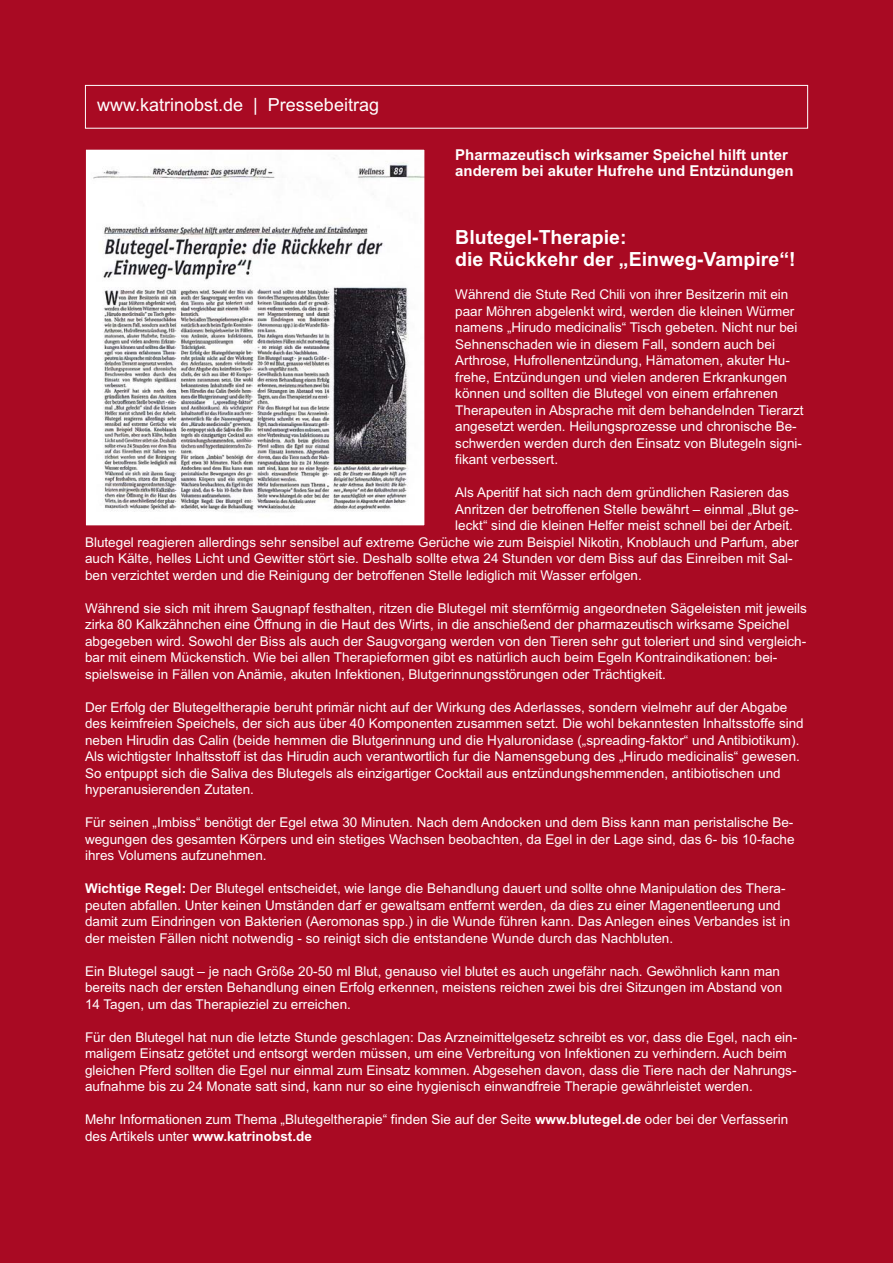
<style>
.page{position:relative;width:893px;height:1263px;background:#fff}
.page>*{position:absolute;margin:0;border:0;box-sizing:border-box;transform-origin:0 0}
.t1{font:700 19.5px/22.5px "Arial";color:#fff}
.t2{font:18px "Arial";color:#fff}
.t3{font:700 15px/16.5px "Arial";color:#fff}
.t4{font:13.5px/16.5px "Arial";color:#fff}
.s1{font-weight:700}
</style>
<div class="page">
<div style="left:0;top:0;width:892px;height:1263px;background:#a90a23"></div>
<div style="left:85px;top:85px;width:723px;height:44px;border:1px solid #fff"></div>
<img style="left:87px;top:151px;width:336px;height:373px">
<h2 class="t2" style="left:97px;top:98px;width:283px">www.katrinobst.de | Pressebeitrag</h2>
<p class="t3" style="left:455px;top:148px;width:340px">Pharmazeutisch wirksamer Speichel hilft unter anderem bei akuter Hufrehe und Entzündungen</p>
<h1 class="t1" style="left:455px;top:228px;width:342px">Blutegel-Therapie:<br>die Rückkehr der „Einweg-Vampire“!</h1>
<p class="t4" style="left:455px;top:288px;width:350px">Während die Stute Red Chili von ihrer Besitzerin mit ein paar Möhren abgelenkt wird, werden die kleinen Würmer namens „Hirudo medicinalis“ Tisch gebeten. Nicht nur bei Sehnenschaden wie in diesem Fall, sondern auch bei Arthrose, Hufrollenentzündung, Hämatomen, akuter Hu&shy;frehe, Entzündungen und vielen anderen Erkrankungen können und sollten die Blutegel von einem erfahrenen Therapeuten in Absprache mit dem behandelnden Tierarzt angesetzt werden. Heilungsprozesse und chronische Be&shy;schwerden werden durch den Einsatz von Blutegeln signi&shy;fikant verbessert.</p>
<p class="t4" style="left:455px;top:486px;width:335px">Als Aperitif hat sich nach dem gründlichen Rasieren das</p>
<p class="t4" style="left:455px;top:502px;width:345px">Anritzen der betroffenen Stelle bewährt – einmal „Blut ge-</p>
<p class="t4" style="left:455px;top:519px;width:339px">leckt“ sind die kleinen Helfer meist schnell bei der Arbeit.</p>
<p class="t4" style="left:85px;top:535px;width:715px">Blutegel reagieren allerdings sehr sensibel auf extreme Gerüche wie zum Beispiel Nikotin, Knoblauch und Parfum, aber</p>
<p class="t4" style="left:85px;top:552px;width:709px">auch Kälte, helles Licht und Gewitter stört sie. Deshalb sollte etwa 24 Stunden vor dem Biss auf das Einreiben mit Sal-</p>
<p class="t4" style="left:85px;top:568px;width:558px">ben verzichtet werden und die Reinigung der betroffenen Stelle lediglich mit Wasser erfolgen.</p>
<p class="t4" style="left:85px;top:601px;width:723px">Während sie sich mit ihrem Saugnapf festhalten, ritzen die Blutegel mit sternförmig angeordneten Sägeleisten mit jeweils zirka 80 Kalkzähnchen eine Öffnung in die Haut des Wirts, in die anschießend der pharmazeutisch wirksame Speichel abgegeben wird. Sowohl der Biss als auch der Saugvorgang werden von den Tieren sehr gut toleriert und sind vergleich&shy;bar mit einem Mückenstich. Wie bei allen Therapieformen gibt es natürlich auch beim Egeln Kontraindikationen: bei&shy;spielsweise in Fällen von Anämie, akuten Infektionen, Blutgerinnungsstörungen oder Trächtigkeit.</p>
<p class="t4" style="left:85px;top:700px;width:720px">Der Erfolg der Blutegeltherapie beruht primär nicht auf der Wirkung des Aderlasses, sondern vielmehr auf der Abgabe des keimfreien Speichels, der sich aus über 40 Komponenten zusammen setzt. Die wohl bekanntesten Inhaltsstoffe sind neben Hirudin das Calin (beide hemmen die Blutgerinnung und die Hyaluronidase („spreading-faktor“ und Antibiotikum).<br>Als wichtigster Inhaltsstoff ist das Hirudin auch verantwortlich fur die Namensgebung des „Hirudo medicinalis“ gewesen.<br>So entpuppt sich die Saliva des Blutegels als einzigartiger Cocktail aus entzündungshemmenden, antibiotischen und hyperanusierenden Zutaten.</p>
<p class="t4" style="left:85px;top:816px;width:711px;text-align:justify">Für seinen „Imbiss“ benötigt der Egel etwa 30 Minuten. Nach dem Andocken und dem Biss kann man peristalische Be&shy;wegungen des gesamten Körpers und ein stetiges Wachsen beobachten, da Egel in der Lage sind, das 6- bis 10-fache ihres Volumens aufzunehmen.</p>
<p class="t4" style="left:85px;top:882px;width:707px"><span class="s1">Wichtige Regel:</span> Der Blutegel entscheidet, wie lange die Behandlung dauert und sollte ohne Manipulation des Thera&shy;peuten abfallen. Unter keinen Umständen darf er gewaltsam entfernt werden, da dies zu einer Magenentleerung und damit zum Eindringen von Bakterien (Aeromonas spp.) in die Wunde führen kann. Das Anlegen eines Verbandes ist in der meisten Fällen nicht notwendig - so reinigt sich die entstandene Wunde durch das Nachbluten.</p>
<p class="t4" style="left:85px;top:964px;width:699px">Ein Blutegel saugt – je nach Größe 20-50 ml Blut, genauso viel blutet es auch ungefähr nach. Gewöhnlich kann man bereits nach der ersten Behandlung einen Erfolg erkennen, meistens reichen zwei bis drei Sitzungen im Abstand von<br>14 Tagen, um das Therapieziel zu erreichen.</p>
<p class="t4" style="left:85px;top:1030px;width:714px">Für den Blutegel hat nun die letzte Stunde geschlagen: Das Arzneimittelgesetz schreibt es vor, dass die Egel, nach ein&shy;maligem Einsatz getötet und entsorgt werden müssen, um eine Verbreitung von Infektionen zu verhindern. Auch beim gleichen Pferd sollten die Egel nur einmal zum Einsatz kommen. Abgesehen davon, dass die Tiere nach der Nahrungs&shy;aufnahme bis zu 24 Monate satt sind, kann nur so eine hygienisch einwandfreie Therapie gewährleistet werden.</p>
<p class="t4" style="left:85px;top:1113px;width:705px">Mehr Informationen zum Thema „Blutegeltherapie“ finden Sie auf der Seite <span class="s1">www.blutegel.de</span> oder bei der Verfasserin des Artikels unter <span class="s1">www.katrinobst.de</span></p>
</div>
